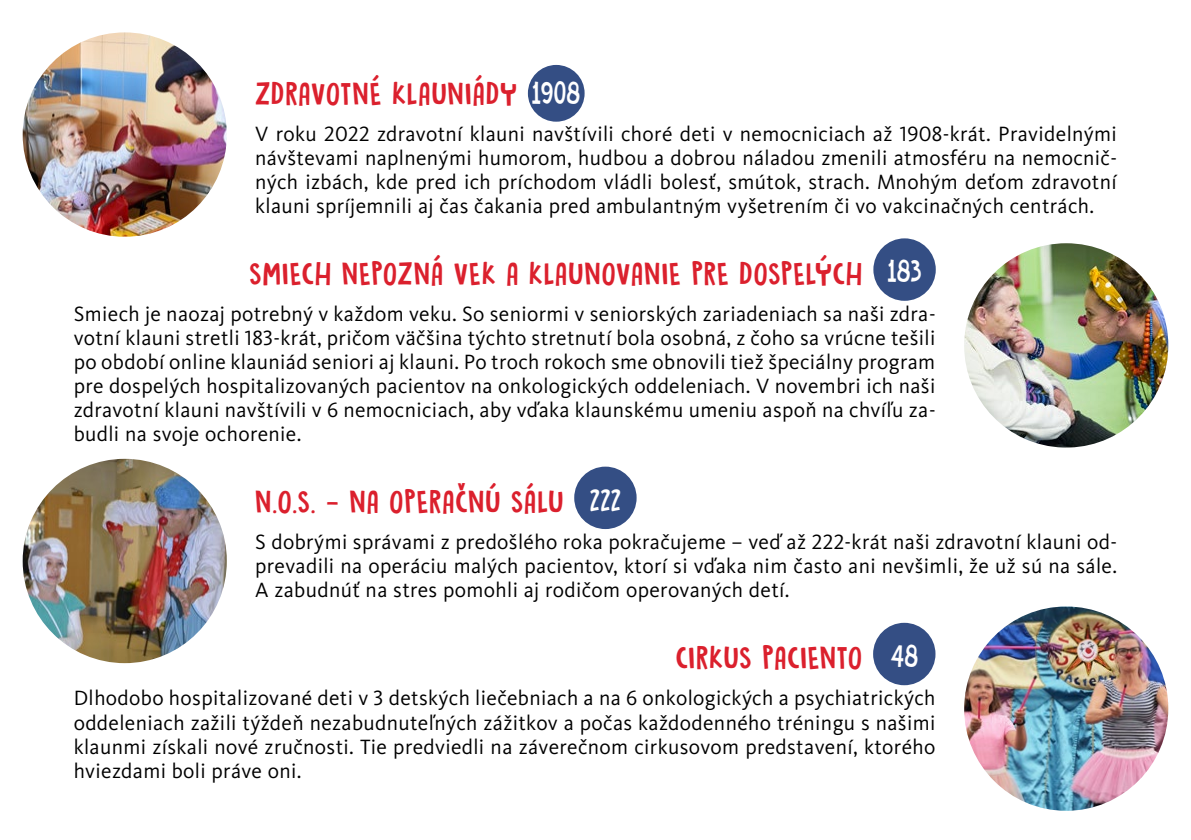
<style>
.page{position:relative;width:1191px;height:840px;background:#fff}
.page>*{position:absolute;margin:0;border:0;box-sizing:border-box;transform-origin:0 0}
.t1{font:28.6px "Butterfly Ball";letter-spacing:.02em;color:#fff;scale:.77 1}
.t2{font:28px "Butterfly Ball";letter-spacing:.04em;color:#db202d}
.t3{font:21.4px/24px "Kievit Pro";letter-spacing:.015em;color:#000;text-align:justify}
.s1{font-size:28.6px;color:#fff}
</style>
<div class="page">
<div style="left:528px;top:65px;width:56px;height:57px;background:#344e84;border-radius:50%"></div>
<img style="left:23px;top:32px;width:204px;height:204px;border-radius:102px">
<div style="left:873px;top:238px;width:62px;height:62px;background:#344e84;border-radius:50%"></div>
<img style="left:964px;top:243px;width:204px;height:204px;border-radius:101px">
<div style="left:574px;top:466px;width:62px;height:62px;background:#344e84;border-radius:50%"></div>
<img style="left:23px;top:458px;width:204px;height:204px;border-radius:102px">
<img style="left:964px;top:606px;width:204px;height:204px;border-radius:102px">
<div style="left:873px;top:622px;width:62px;height:62px;background:#344e84;border-radius:50%"></div>
<h2 class="t2" style="left:255px;top:73px;width:263px">ZDRAVOTNÉ KLAUNIÁDY</h2>
<p class="t3" style="left:255px;top:121px;width:863px">V roku 2022 zdravotní klauni navštívili choré deti v nemocniciach až 1908-krát. Pravidelnými návštevami naplnenými humorom, hudbou a dobrou náladou zmenili atmosféru na nemocnič&shy;ných izbách, kde pred ich príchodom vládli bolesť, smútok, strach. Mnohým deťom zdravotní klauni spríjemnili aj čas čakania pred ambulantným vyšetrením či vo vakcinačných centrách.</p>
<h1 class="t1" style="left:532px;top:71px;width:64px">1908</h1>
<h2 class="t2" style="left:250px;top:253px;width:673px">SMIECH NEPOZNÁ VEK A KLAUNOVANIE PRE DOSPELÝCH <span class="s1">183</span></h2>
<p class="t3" style="left:74px;top:301px;width:863px">Smiech je naozaj potrebný v každom veku. So seniormi v seniorských zariadeniach sa naši zdra&shy;votní klauni stretli 183-krát, pričom väčšina týchto stretnutí bola osobná, z čoho sa vrúcne tešili po období online klauniád seniori aj klauni. Po troch rokoch sme obnovili tiež špeciálny program pre dospelých hospitalizovaných pacientov na onkologických oddeleniach. V novembri ich naši zdravotní klauni navštívili v 6 nemocniciach, aby vďaka klaunskému umeniu aspoň na chvíľu za&shy;budli na svoje ochorenie.</p>
<h2 class="t2" style="left:255px;top:481px;width:309px">N.O.S. - NA OPERAČNÚ SÁLU</h2>
<p class="t3" style="left:255px;top:529px;width:863px">S dobrými správami z predošlého roka pokračujeme – veď až 222-krát naši zdravotní klauni od&shy;prevadili na operáciu malých pacientov, ktorí si vďaka nim často ani nevšimli, že už sú na sále.<br>A zabudnúť na stres pomohli aj rodičom operovaných detí.</p>
<h1 class="t1" style="left:590px;top:478px;width:42px">222</h1>
<h1 class="t1" style="left:890px;top:634px;width:38px">48</h1>
<h2 class="t2" style="left:675px;top:637px;width:188px">CIRKUS PACIENTO</h2>
<p class="t3" style="left:74px;top:685px;width:863px">Dlhodobo hospitalizované deti v 3 detských liečebniach a na 6 onkologických a psychiatrických oddeleniach zažili týždeň nezabudnuteľných zážitkov a počas každodenného tréningu s našimi klaunmi získali nové zručnosti. Tie predviedli na záverečnom cirkusovom predstavení, ktorého hviezdami boli práve oni.</p>
</div>
